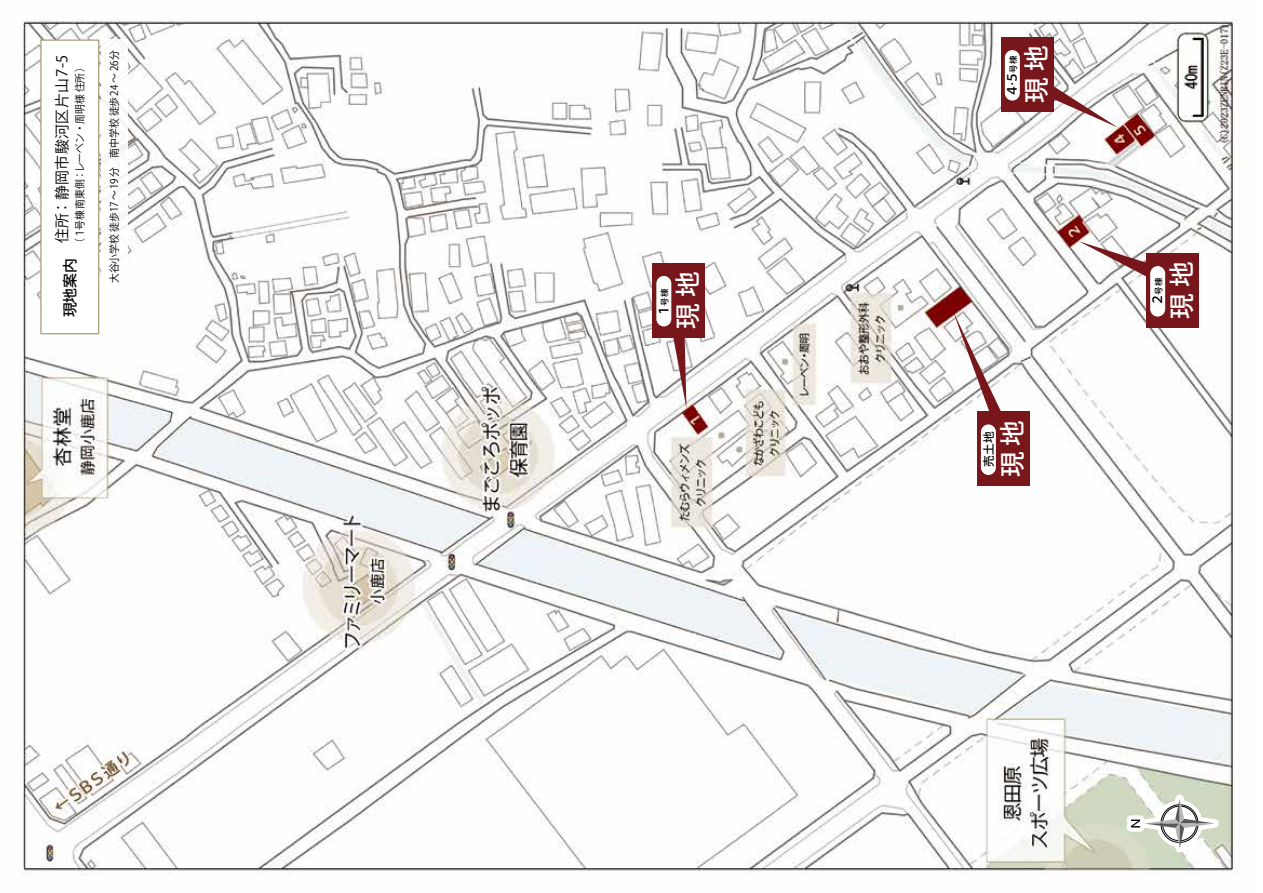
<style>
.page{position:relative;width:1263px;height:893px;background:#fff}
.page>*{position:absolute;margin:0;border:0;box-sizing:border-box;transform-origin:0 0}
.t1{font:500 25.5px "Koz Go Pro";letter-spacing:.24em;color:#fff}
.t2{font:14.85px "Koz Go Pro";letter-spacing:.01em;color:#000}
.t3{font:500 14.85px "Koz Go Pro";color:#000}
.t4{font:500 11.7px "Koz Go Pro";color:#000}
.t5{font:10.65px "Koz Go Pro";color:#000;scale:.92 1}
.t6{font:500 8.55px "Koz Go Pro";color:#000}
.s1{font-size:12.75px}
</style>
<div class="page">
<img style="left:22px;top:19px;width:1218px;height:857px">
<svg style="left:1106px;top:721px;width:134px;height:155px"></svg>
<div style="left:41px;top:40px;width:58px;height:294px;background:#fff"></div>
<div style="left:40px;top:39px;width:59px;height:295px;border:1px solid #aca382"></div>
<div style="left:102px;top:39px;width:26px;height:254px;background:#fff"></div>
<div style="left:652px;top:263px;width:53px;height:75px;background:#77161b"></div>
<div style="left:656px;top:276px;width:15px;height:50px;background:#fff;border-radius:7px"></div>
<svg style="left:672px;top:338px;width:14px;height:70px"></svg>
<div style="left:977px;top:411px;width:52px;height:75px;background:#77161b"></div>
<div style="left:981px;top:424px;width:15px;height:51px;background:#fff;border-radius:7px"></div>
<svg style="left:953px;top:311px;width:49px;height:103px"></svg>
<div style="left:1146px;top:253px;width:53px;height:75px;background:#77161b"></div>
<div style="left:1150px;top:266px;width:15px;height:51px;background:#fff;border-radius:7px"></div>
<svg style="left:1079px;top:241px;width:69px;height:36px"></svg>
<div style="left:1001px;top:37px;width:52px;height:75px;background:#77161b"></div>
<div style="left:1005px;top:50px;width:15px;height:51px;background:#fff;border-radius:7px"></div>
<svg style="left:1051px;top:84px;width:67px;height:44px"></svg>
<h2 class="t2" style="left:52px;top:243px;width:189px;rotate:-90deg">住所：静岡市駿河区片山7-5</h2>
<p class="t5" style="left:73px;top:248px;width:203px;rotate:-90deg">（１号棟南東側：レーベン・周明様住所）</p>
<h2 class="t3" style="left:61px;top:317px;width:61px;rotate:-90deg">現地案内</h2>
<p class="t5" style="left:107px;top:283px;width:255px;rotate:-90deg">大谷小学校 徒歩17 ～19分　南中学校 徒歩24～ 26分</p>
<h1 class="t1" style="left:672px;top:329px;width:59px;rotate:-90deg">現地</h1>
<p class="t6" style="left:659px;top:317px;width:29px;rotate:-90deg"><span class="s1">１</span>号棟</p>
<h1 class="t1" style="left:1020px;top:103px;width:59px;rotate:-90deg">現地</h1>
<p class="t6" style="left:1008px;top:97px;width:43px;rotate:-90deg"><span class="s1">４</span>・<span class="s1">５</span>号棟</p>
<h1 class="t1" style="left:996px;top:477px;width:59px;rotate:-90deg">現地</h1>
<p class="t4" style="left:981px;top:467px;width:37px;rotate:-90deg">売土地</p>
<h1 class="t1" style="left:1165px;top:319px;width:59px;rotate:-90deg">現地</h1>
<p class="t6" style="left:1153px;top:306px;width:30px;rotate:-90deg"><span class="s1">２</span>号棟</p>
</div>
